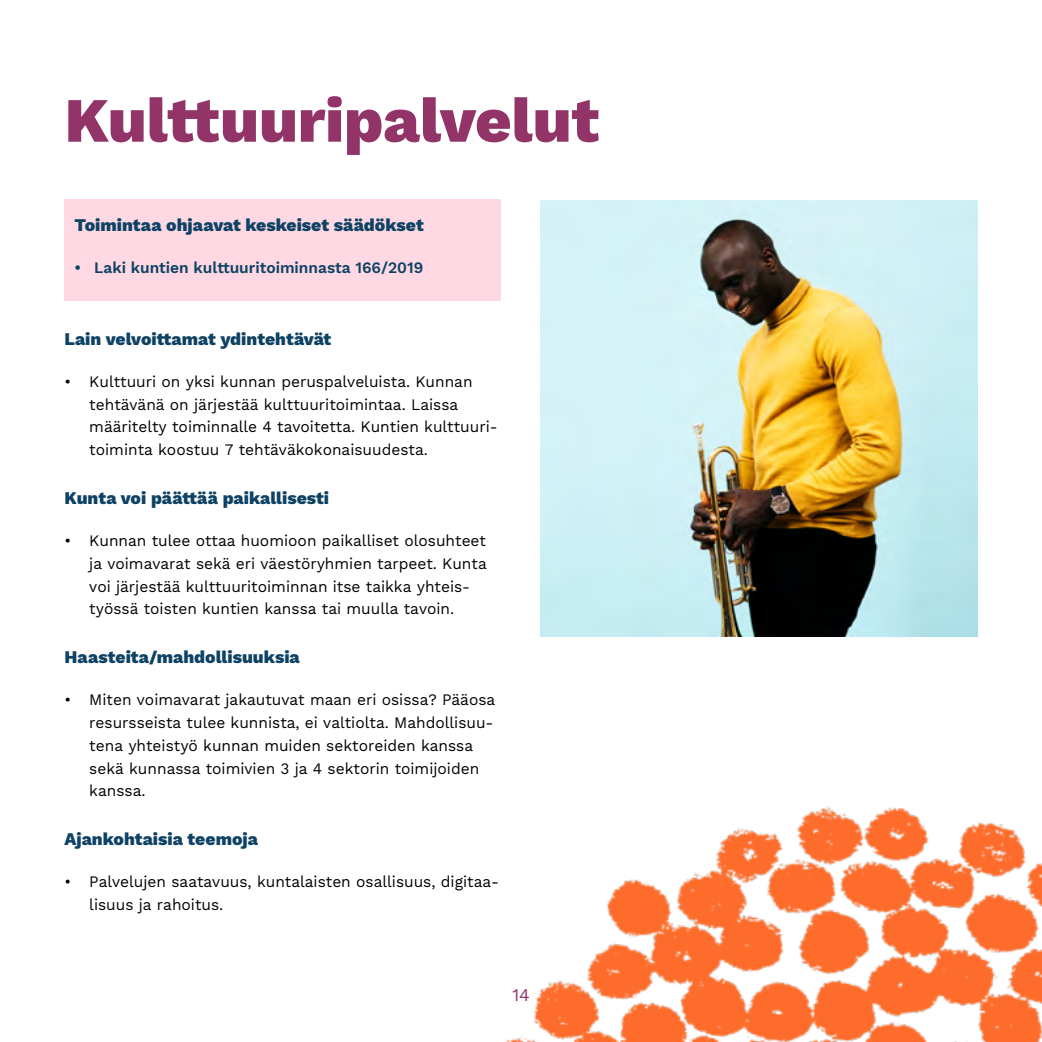
<style>
.page{position:relative;width:1042px;height:1042px;background:#fff}
.page>*{position:absolute;margin:0;border:0;box-sizing:border-box;transform-origin:0 0}
.OTS{font:800 63px "Work Sans";color:#923468}
.Vots2{font:800 17.5px "Work Sans";color:#0e4264}
.t1{font:17.5px "Work Sans";color:#923468}
.t2{font:15.75px/22.8px "Work Sans";color:#000}
.t3{font:600 15.75px "Work Sans";color:#0e4264}
</style>
<div class="page">
<div style="left:64px;top:199px;width:437px;height:102px;background:#fed9e3"></div>
<img style="left:541px;top:201px;width:436px;height:435px">
<img style="left:506px;top:806px;width:536px;height:236px">
<p class="OTS" style="left:64px;top:84px;width:536px">Kulttuuripalvelut</p>
<p class="Vots2" style="left:74px;top:215px;width:351px">Toimintaa ohjaavat keskeiset säädökset</p>
<p class="t3" style="left:74px;top:258px;width:350px">• Laki kuntien kulttuuritoiminnasta 166/2019</p>
<p class="Vots2" style="left:64px;top:329px;width:268px">Lain velvoittamat ydintehtävät</p>
<p class="t2" style="left:89px;top:371px;width:410px;text-indent:-25px">• Kulttuuri on yksi kunnan peruspalveluista. Kunnan tehtävänä on järjestää kulttuuritoimintaa. Laissa määritelty toiminnalle 4 tavoitetta. Kuntien kulttuuri&shy;toiminta koostuu 7 tehtäväkokonaisuudesta.</p>
<p class="Vots2" style="left:64px;top:488px;width:266px">Kunta voi päättää paikallisesti</p>
<p class="t2" style="left:89px;top:530px;width:399px;text-indent:-25px">• Kunnan tulee ottaa huomioon paikalliset olosuhteet ja voimavarat sekä eri väestöryhmien tarpeet. Kunta voi järjestää kulttuuritoiminnan itse taikka yhteis&shy;työssä toisten kuntien kanssa tai muulla tavoin.</p>
<p class="Vots2" style="left:64px;top:647px;width:237px">Haasteita/mahdollisuuksia</p>
<p class="t2" style="left:89px;top:689px;width:407px;text-indent:-25px">• Miten voimavarat jakautuvat maan eri osissa? Pääosa resursseista tulee kunnista, ei valtiolta. Mahdollisuu&shy;tena yhteistyö kunnan muiden sektoreiden kanssa sekä kunnassa toimivien 3 ja 4 sektorin toimijoiden kanssa.</p>
<p class="Vots2" style="left:64px;top:829px;width:195px">Ajankohtaisia teemoja</p>
<p class="t2" style="left:89px;top:871px;width:411px;text-indent:-25px">• Palvelujen saatavuus, kuntalaisten osallisuus, digitaa&shy;lisuus ja rahoitus.</p>
<p class="t1" style="left:512px;top:985px;width:19px">14</p>
</div>
